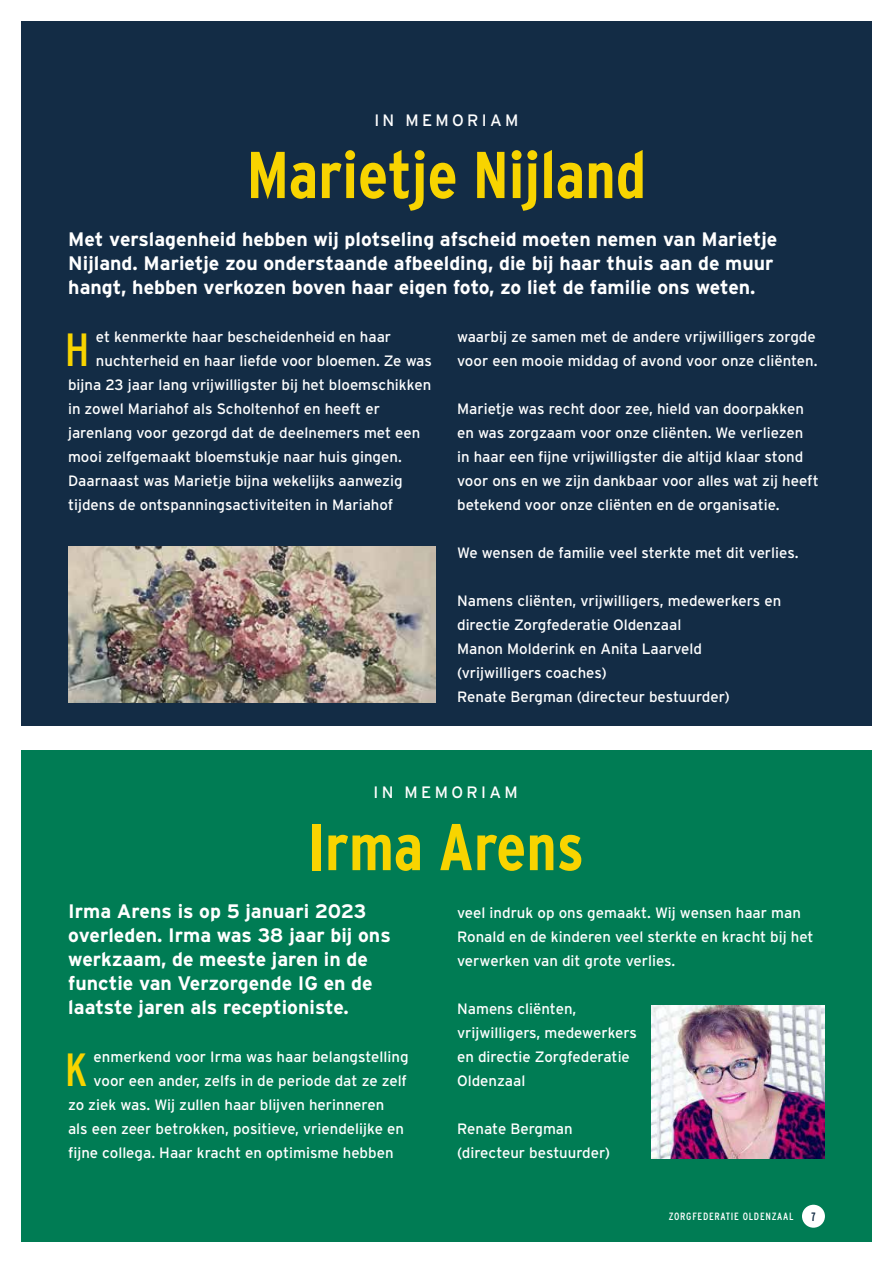
<style>
.page{position:relative;width:893px;height:1263px;background:#fff}
.page>*{position:absolute;margin:0;border:0;box-sizing:border-box;transform-origin:0 0}
.t1{font:700 condensed 66px "Interstate";color:#f8d400}
.t2{font:condensed 46.5px "Interstate";color:#f8d400}
.t3{font:700 19.5px/24px "Interstate";color:#fff}
.t4{font:16.5px "Interstate";letter-spacing:.2em;color:#fff}
.t5{font:15px/24px "Interstate";color:#fff}
.t6{font:12.15px "Interstate Bold Comp";color:#132c45}
.t7{font:condensed 10.5px "Interstate";letter-spacing:.07em;color:#fff}
</style>
<div class="page">
<div style="left:21px;top:21px;width:851px;height:705px;background:#132c45"></div>
<div style="left:21px;top:750px;width:851px;height:492px;background:#007c54"></div>
<div style="left:802px;top:1205px;width:23px;height:23px;background:#fff;border-radius:50%"></div>
<img style="left:68px;top:546px;width:368px;height:156px">
<img style="left:652px;top:1005px;width:173px;height:153px">
<p class="t4" style="left:374px;top:111px;width:146px">IN MEMORIAM</p>
<h1 class="t1" style="left:247px;top:138px;width:401px">Marietje Nijland</h1>
<h3 class="t3" style="left:68px;top:227px;width:711px">Met verslagenheid hebben wij plotseling afscheid moeten nemen van Marietje<br>Nijland. Marietje zou onderstaande afbeelding, die bij haar thuis aan de muur hangt, hebben verkozen boven haar eigen foto, zo liet de familie ons weten.</h3>
<p class="t5" style="left:96px;top:325px;width:297px">et kenmerkte haar bescheidenheid en haar</p>
<p class="t5" style="left:96px;top:349px;width:338px">nuchterheid en haar liefde voor bloemen. Ze was</p>
<p class="t5" style="left:68px;top:373px;width:365px">bijna 23 jaar lang vrijwilligster bij het bloemschikken</p>
<p class="t5" style="left:68px;top:397px;width:313px">in zowel Mariahof als Scholtenhof en heeft er</p>
<p class="t5" style="left:68px;top:421px;width:354px">jarenlang voor gezorgd dat de deelnemers met een</p>
<p class="t5" style="left:68px;top:445px;width:335px">mooi zelfgemaakt bloemstukje naar huis gingen.</p>
<p class="t5" style="left:68px;top:469px;width:336px">Daarnaast was Marietje bijna wekelijks aanwezig</p>
<p class="t5" style="left:68px;top:493px;width:327px">tijdens de ontspanningsactiviteiten in Mariahof</p>
<h2 class="t2" style="left:65px;top:324px;width:26px">H</h2>
<p class="t5" style="left:457px;top:325px;width:362px">waarbij ze samen met de andere vrijwilligers zorgde voor een mooie middag of avond voor onze cliënten.</p>
<p class="t5" style="left:457px;top:397px;width:363px">Marietje was recht door zee, hield van doorpakken en was zorgzaam voor onze cliënten. We verliezen in haar een fijne vrijwilligster die altijd klaar stond voor ons en we zijn dankbaar voor alles wat zij heeft betekend voor onze cliënten en de organisatie.</p>
<p class="t5" style="left:457px;top:541px;width:343px">We wensen de familie veel sterkte met dit verlies.</p>
<p class="t5" style="left:457px;top:589px;width:326px">Namens cliënten, vrijwilligers, medewerkers en directie Zorgfederatie Oldenzaal<br>Manon Molderink en Anita Laarveld (vrijwilligers coaches)<br>Renate Bergman (directeur bestuurder)</p>
<p class="t4" style="left:374px;top:783px;width:146px">IN MEMORIAM</p>
<h1 class="t1" style="left:307px;top:810px;width:278px">Irma Arens</h1>
<h3 class="t3" style="left:68px;top:899px;width:324px">Irma Arens is op 5 januari 2023 overleden. Irma was 38 jaar bij ons werkzaam, de meeste jaren in de functie van Verzorgende IG en de laatste jaren als receptioniste.</h3>
<p class="t5" style="left:94px;top:1045px;width:316px">enmerkend voor Irma was haar belangstelling</p>
<p class="t5" style="left:94px;top:1069px;width:315px">voor een ander, zelfs in de periode dat ze zelf</p>
<p class="t5" style="left:68px;top:1093px;width:318px">zo ziek was. Wij zullen haar blijven herinneren</p>
<p class="t5" style="left:68px;top:1117px;width:337px">als een zeer betrokken, positieve, vriendelijke en</p>
<p class="t5" style="left:68px;top:1141px;width:327px">fijne collega. Haar kracht en optimisme hebben</p>
<h2 class="t2" style="left:65px;top:1044px;width:24px">K</h2>
<p class="t5" style="left:457px;top:901px;width:358px">veel indruk op ons gemaakt. Wij wensen haar man<br>Ronald en de kinderen veel sterkte en kracht bij het verwerken van dit grote verlies.</p>
<p class="t5" style="left:457px;top:997px;width:181px">Namens cliënten, vrijwilligers, medewerkers en directie Zorgfederatie<br>Oldenzaal</p>
<p class="t5" style="left:457px;top:1117px;width:154px">Renate Bergman (directeur bestuurder)</p>
<p class="t7" style="left:669px;top:1210px;width:126px">ZORGFEDERATIE OLDENZAAL</p>
<p class="t6" style="left:811px;top:1210px;width:6px">7</p>
</div>
